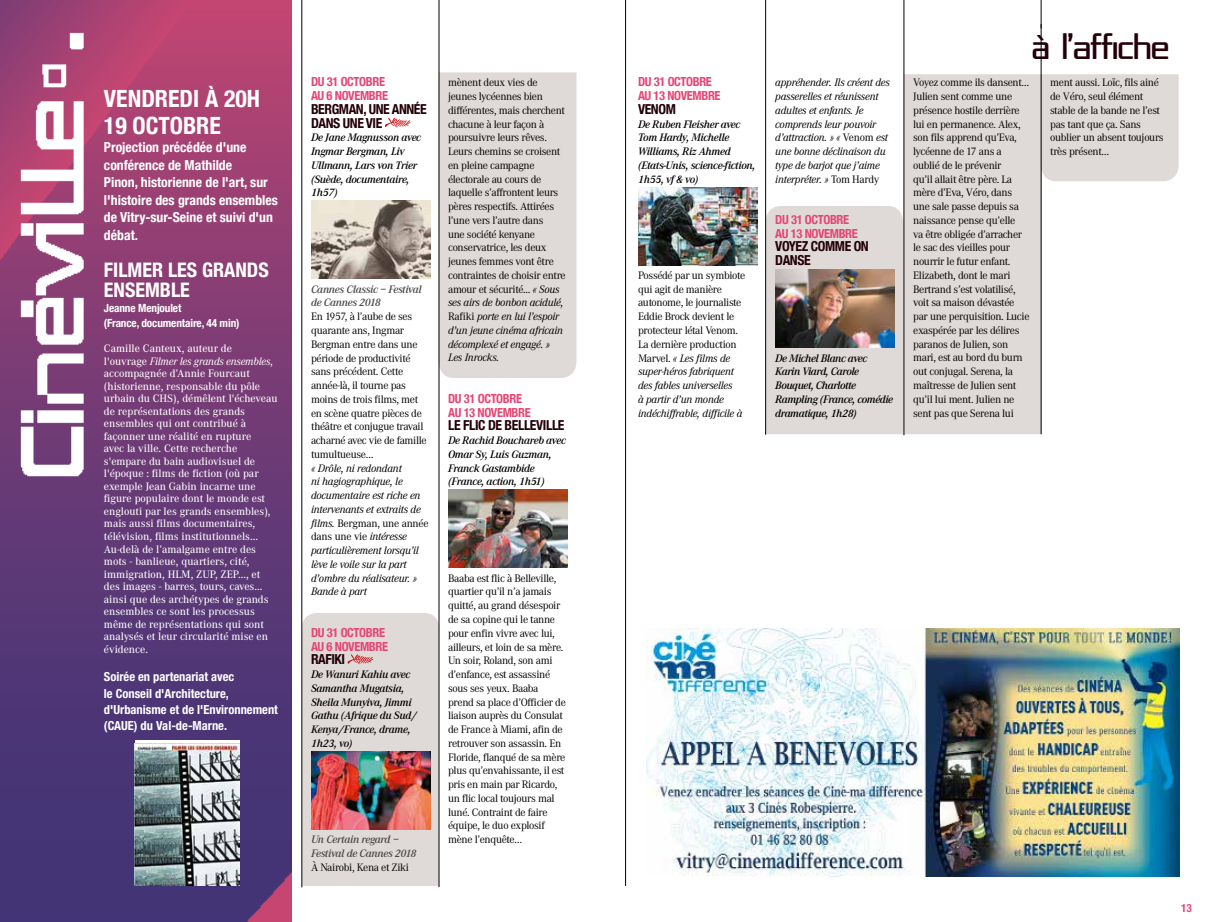
<style>
.page{position:relative;width:1205px;height:922px;background:#fff}
.page>*{position:absolute;margin:0;border:0;box-sizing:border-box;transform-origin:0 0}
.t1{font:30px "Republika IV Cnd";letter-spacing:-.03em;color:#230009;scale:1.25 1}
.t2{font:700 condensed 23.75px/27.5px "Helvetica Neue";color:#fff}
.t3{font:700 condensed 20px/20px "Helvetica Neue";color:#fff}
.t4{font:700 condensed 13.75px/17.5px "Helvetica Neue";color:#fff}
.t5{font:700 condensed 13.75px/13.8px "Helvetica Neue";letter-spacing:-.03em;color:#230009}
.t6{font:700 condensed 12.5px/13.8px "Helvetica Neue";letter-spacing:-.03em;color:#e44675}
.t7{font:700 condensed 12.5px/16.2px "Helvetica Neue";color:#fff}
.t8{font:11.25px/13.8px "Corporate A";letter-spacing:-.03em;color:#000}
.t9{font:500 11.25px/12.5px "Corporate A";color:#fff}
.t10{font:italic 600 11.25px/13.8px "Corporate A";letter-spacing:-.03em;color:#000}
.t11{font:italic 11.25px/13.8px "Corporate A";letter-spacing:-.02em;color:#000}
.t12{font:italic 600 11.25px/13.8px "Corporate A";letter-spacing:-.03em;color:#484847}
.t13{font:700 condensed 11.25px/15px "Helvetica Neue";letter-spacing:-.01em;color:#fff}
.t14{font:700 condensed 11.25px "Helvetica Neue";color:#e44675}
.s1{font-weight:400;font-style:italic}
.s2{font-style:normal}
.s3{font-style:italic}
</style>
<div class="page">
<div style="left:438px;top:72px;width:138px;height:306px;background:#dfdad8"></div>
<div style="left:1042px;top:74px;width:136px;height:107px;background:#dfdad8"></div>
<div style="left:766px;top:206px;width:137px;height:228px;background:#dfdad8"></div>
<div style="left:905px;top:74px;width:136px;height:360px;background:#dfdad8"></div>
<svg style="left:1041px;top:0;width:1px;height:24px"></svg>
<hr style="left:765px;top:0;width:1px;height:434px;background:#000">
<hr style="left:625px;top:0;width:1px;height:885px;background:#000">
<img style="left:638px;top:187px;width:120px;height:78px">
<img style="left:775px;top:270px;width:120px;height:78px">
<hr style="left:439px;top:0;width:1px;height:886px;background:#000">
<hr style="left:302px;top:0;width:1px;height:887px;background:#000">
<svg style="left:384px;top:117px;width:27px;height:11px"></svg>
<img style="left:311px;top:201px;width:120px;height:78px">
<div style="left:302px;top:612px;width:137px;height:273px;background:#dfdad8"></div>
<img style="left:311px;top:751px;width:120px;height:78px">
<img style="left:448px;top:490px;width:120px;height:78px">
<hr style="left:1041px;top:24px;width:1px;height:410px;background:#000">
<hr style="left:904px;top:0;width:1px;height:435px;background:#000">
<img style="left:0;top:0;width:292px;height:921px">
<div style="left:135px;top:740px;width:104px;height:145px;background:#fff"></div>
<img style="left:135px;top:743px;width:104px;height:142px">
<img style="left:647px;top:628px;width:532px;height:247px">
<h2 class="t2" style="left:104px;top:83px;width:158px">VENDREDI À 20H<br>19 OCTOBRE</h2>
<p class="t4" style="left:104px;top:137px;width:176px">Projection précédée d'une conférence de Mathilde<br>Pinon, historienne de l'art, sur l'histoire des grands ensembles de Vitry-sur-Seine et suivi d'un débat.</p>
<h3 class="t3" style="left:104px;top:259px;width:166px">FILMER LES GRANDS<br>ENSEMBLE</h3>
<p class="t13" style="left:104px;top:300px;width:137px">Jeanne Menjoulet<br>(France, documentaire, 44 min)</p>
<p class="t9" style="left:104px;top:342px;width:175px">Camille Canteux, auteur de l'ouvrage <span class="s1">Filmer les grands ensembles</span>, accompagnée d’Annie Fourcaut (historienne, responsable du pôle urbain du CHS), démêlent l'écheveau de représentations des grands ensembles qui ont contribué à façonner une réalité en rupture<br>avec la ville. Cette recherche s'empare du bain audiovisuel de l'époque : films de fiction (où par exemple Jean Gabin incarne une figure populaire dont le monde est englouti par les grands ensembles), mais aussi films documentaires, télévision, films institutionnels...<br>Au-delà de l’amalgame entre des mots - banlieue, quartiers, cité, immigration, HLM, ZUP, ZEP..., et des images - barres, tours, caves... ainsi que des archétypes de grands ensembles ce sont les processus même de représentations qui sont analysés et leur circularité mise en évidence.</p>
<p class="t7" style="left:104px;top:668px;width:175px">Soirée en partenariat avec<br>le Conseil d'Architecture, d'Urbanisme et de l'Environnement (CAUE) du Val-de-Marne.</p>
<p class="t6" style="left:311px;top:74px;width:78px">DU 31 OCTOBRE<br>AU 6 NOVEMBRE</p>
<p class="t5" style="left:311px;top:101px;width:117px">BERGMAN, UNE ANNÉE<br>DANS UNE VIE</p>
<p class="t10" style="left:311px;top:131px;width:112px">De Jane Magnusson avec<br>Ingmar Bergman, Liv<br>Ullmann, Lars von Trier (Suède, documentaire,<br>1h57)</p>
<p class="t12" style="left:311px;top:282px;width:112px">Cannes Classic – Festival de Cannes 2018</p>
<p class="t8" style="left:311px;top:310px;width:117px">En 1957, à l’aube de ses quarante ans, Ingmar<br>Bergman entre dans une période de productivité sans précédent. Cette année-là, il tourne pas moins de trois films, met en scène quatre pièces de théâtre et conjugue travail acharné avec vie de famille tumultueuse…</p>
<p class="t11" style="left:311px;top:461px;width:119px">« Drôle, ni redondant<br>ni hagiographique, le documentaire est riche en intervenants et extraits de films. <span class="s2">Bergman, une année dans une vie</span> intéresse particulièrement lorsqu’il lève le voile sur la part d’ombre du réalisateur. »<br>Bande à part</p>
<p class="t6" style="left:311px;top:624px;width:78px">DU 31 OCTOBRE<br>AU 6 NOVEMBRE</p>
<p class="t5" style="left:311px;top:651px;width:36px">RAFIKI</p>
<p class="t10" style="left:311px;top:667px;width:108px">De Wanuri Kahiu avec<br>Samantha Mugatsia,<br>Sheila Munyiva, Jimmi<br>Gathu (Afrique du Sud/<br>Kenya/France, drame,<br>1h23, vo)</p>
<p class="t12" style="left:311px;top:832px;width:107px">Un Certain regard –<br>Festival de Cannes 2018</p>
<p class="t8" style="left:311px;top:860px;width:99px">À Nairobi, Kena et Ziki</p>
<p class="t8" style="left:448px;top:76px;width:119px">mènent deux vies de jeunes lycéennes bien différentes, mais cherchent chacune à leur façon à poursuivre leurs rêves.<br>Leurs chemins se croisent en pleine campagne électorale au cours de laquelle s’affrontent leurs pères respectifs. Attirées l’une vers l’autre dans<br>une société kenyane conservatrice, les deux jeunes femmes vont être contraintes de choisir entre amour et sécurité... <span class="s3">« Sous ses airs de bonbon acidulé,<br></span>Rafiki <span class="s3">porte en lui l’espoir d’un jeune cinéma africain décomplexé et engagé. »<br>Les Inrocks.</span></p>
<p class="t6" style="left:448px;top:390px;width:84px">DU 31 OCTOBRE<br>AU 13 NOVEMBRE</p>
<p class="t5" style="left:448px;top:417px;width:118px">LE FLIC DE BELLEVILLE</p>
<p class="t10" style="left:448px;top:433px;width:119px">De Rachid Bouchareb avec<br>Omar Sy, Luis Guzman,<br>Franck Gastambide (France, action, 1h51)</p>
<p class="t8" style="left:448px;top:571px;width:119px">Baaba est flic à Belleville, quartier qu’il n’a jamais quitté, au grand désespoir de sa copine qui le tanne pour enfin vivre avec lui, ailleurs, et loin de sa mère.<br>Un soir, Roland, son ami d’enfance, est assassiné sous ses yeux. Baaba prend sa place d’Officier de liaison auprès du Consulat de France à Miami, afin de retrouver son assassin. En<br>Floride, flanqué de sa mère plus qu’envahissante, il est pris en main par Ricardo, un flic local toujours mal luné. Contraint de faire équipe, le duo explosif mène l’enquête…</p>
<p class="t6" style="left:638px;top:74px;width:84px">DU 31 OCTOBRE<br>AU 13 NOVEMBRE</p>
<p class="t5" style="left:638px;top:101px;width:39px">VENOM</p>
<p class="t10" style="left:638px;top:117px;width:119px">De Ruben Fleisher avec<br>Tom Hardy, Michelle<br>Williams, Riz Ahmed (Etats-Unis, science-fiction,<br>1h55, vf &amp; vo)</p>
<p class="t8" style="left:638px;top:268px;width:109px">Possédé par un symbiote qui agit de manière autonome, le journaliste<br>Eddie Brock devient le protecteur létal Venom.<br>La dernière production<br>Marvel. <span class="s3">« Les films de super-héros fabriquent des fables universelles<br>à partir d’un monde indéchiffrable, difficile à</span></p>
<p class="t11" style="left:775px;top:76px;width:116px">appréhender. Ils créent des passerelles et réunissent adultes et enfants. Je comprends leur pouvoir d’attraction. » « <span class="s2">Venom</span> est une bonne déclinaison du type de barjot que j’aime interpréter. » <span class="s2">Tom Hardy</span></p>
<p class="t6" style="left:775px;top:212px;width:84px">DU 31 OCTOBRE<br>AU 13 NOVEMBRE</p>
<p class="t5" style="left:775px;top:239px;width:95px">VOYEZ COMME ON<br>DANSE</p>
<p class="t10" style="left:775px;top:351px;width:119px">De Michel Blanc avec<br>Karin Viard, Carole<br>Bouquet, Charlotte<br>Rampling (France, comédie dramatique, 1h28)</p>
<h1 class="t1" style="left:1031px;top:32px;width:112px">À L’AFFICHE</h1>
<p class="t8" style="left:913px;top:76px;width:118px">Voyez comme ils dansent…<br>Julien sent comme une présence hostile derrière lui en permanence. Alex, son fils apprend qu’Eva, lycéenne de 17 ans a oublié de le prévenir<br>qu’il allait être père. La mère d’Eva, Véro, dans une sale passe depuis sa naissance pense qu’elle<br>va être obligée d’arracher le sac des vieilles pour nourrir le futur enfant.<br>Elizabeth, dont le mari<br>Bertrand s’est volatilisé, voit sa maison dévastée par une perquisition. Lucie exaspérée par les délires paranos de Julien, son mari, est au bord du burn out conjugal. Serena, la maîtresse de Julien sent qu’il lui ment. Julien ne sent pas que Serena lui</p>
<p class="t8" style="left:1050px;top:76px;width:115px">ment aussi. Loïc, fils ainé de Véro, seul élément stable de la bande ne l’est pas tant que ça. Sans oublier un absent toujours très présent…</p>
<p class="t14" style="left:1181px;top:901px;width:12px">13</p>
</div>
